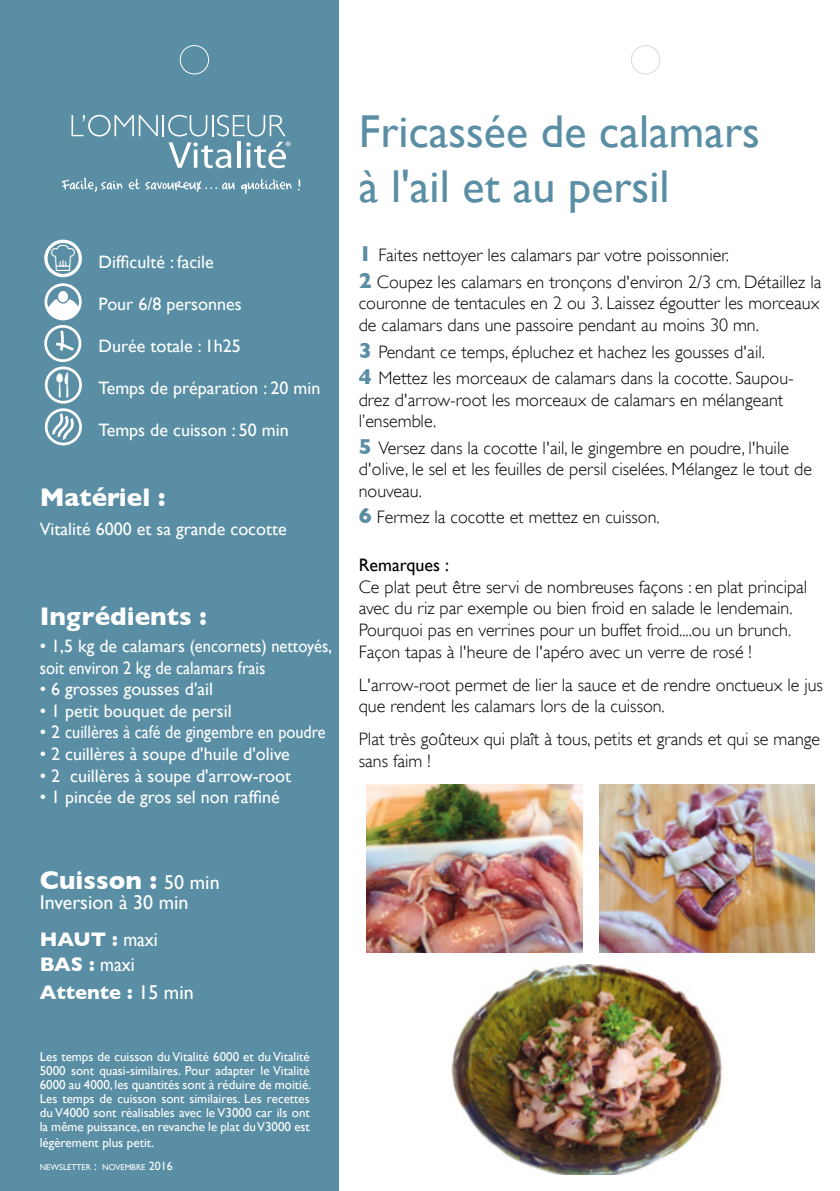
<style>
.page{position:relative;width:840px;height:1191px;background:#fff}
.page>*{position:absolute;margin:0;border:0;box-sizing:border-box;transform-origin:0 0}
.t1{font:46px/55px "Gill Sans";color:#598ea4}
.t2{font:27.4px "Cocinitas";color:#fff}
.t3{font:26.2px "let me take a selfie";color:#fff}
.t4{font:700 26px "Gill Sans";color:#fff}
.t5{font:20px/37px "Gill Sans";color:#fff}
.t6{font:700 20px/27.6px "Gill Sans";color:#fff}
.t7{font:300 18px/21.6px "Gill Sans";color:#000}
.t8{font:18px/21.6px "Gill Sans";color:#fff}
.t9{font:18px "Gill Sans";color:#000}
.t10{font:13px/14px "Gill Sans";color:#fff;text-align:justify}
.t11{font:8.4px "Gill Sans";color:#fff}
.s1{font-weight:400;font-size:20px}
.s2{font-weight:700}
.s3{font-weight:400}
.s4{font-size:12px}
.s5{font-weight:700;font-size:22px;color:#598ea4}
</style>
<div class="page">
<div style="left:0;top:0;width:338px;height:1191px;background:#598ea4"></div>
<svg style="left:71px;top:115px;width:87px;height:21px"></svg>
<hr style="left:162px;top:115px;width:2px;height:21px;background:#fff">
<svg style="left:168px;top:115px;width:117px;height:21px"></svg>
<svg style="left:168px;top:142px;width:63px;height:26px"></svg>
<hr style="left:237px;top:141px;width:3px;height:27px;background:#fff">
<svg style="left:246px;top:142px;width:44px;height:26px"></svg>
<svg style="left:62px;top:178px;width:60px;height:14px"></svg>
<svg style="left:128px;top:179px;width:107px;height:13px"></svg>
<svg style="left:241px;top:179px;width:50px;height:15px"></svg>
<svg style="left:298px;top:179px;width:2px;height:11px"></svg>
<div style="left:44px;top:325px;width:37px;height:37px;border:3px solid #fff;border-radius:50%"></div>
<svg style="left:53px;top:327px;width:24px;height:27px"></svg>
<div style="left:44px;top:283px;width:38px;height:37px;border:3px solid #fff;border-radius:50%"></div>
<svg style="left:47px;top:299px;width:33px;height:19px"></svg>
<svg style="left:57px;top:290px;width:12px;height:13px"></svg>
<div style="left:57px;top:289px;width:12px;height:15px;border:1px solid #598ea4;border-radius:50%"></div>
<div style="left:45px;top:366px;width:37px;height:37px;border:3px solid #fff;border-radius:50%"></div>
<div style="left:44px;top:240px;width:38px;height:37px;border:3px solid #fff;border-radius:50%"></div>
<svg style="left:44px;top:408px;width:38px;height:38px"></svg>
<div style="left:180px;top:45px;width:29px;height:29px;border:1px solid #fff;border-radius:50%"></div>
<div style="left:630px;top:45px;width:29px;height:29px;border:1px solid #dadada;border-radius:50%"></div>
<img style="left:367px;top:784px;width:215px;height:168px">
<img style="left:599px;top:784px;width:215px;height:168px">
<img style="left:451px;top:964px;width:272px;height:210px">
<h3 class="t3" style="left:50px;top:247px;width:27px">c</h3>
<h2 class="t2" style="left:55px;top:371px;width:16px">p</h2>
<p class="t8" style="left:99px;top:251px;width:117px">Difficulté : facile</p>
<p class="t8" style="left:99px;top:292px;width:145px">Pour 6/8 personnes</p>
<p class="t8" style="left:99px;top:334px;width:144px">Durée totale : 1h25</p>
<p class="t8" style="left:99px;top:376px;width:223px">Temps de préparation : 20 min</p>
<p class="t8" style="left:99px;top:418px;width:191px">Temps de cuisson : 50 min</p>
<h3 class="t4" style="left:40px;top:481px;width:127px">Matériel :</h3>
<p class="t8" style="left:40px;top:518px;width:248px">Vitalité 6000 et sa grande cocotte</p>
<h3 class="t4" style="left:40px;top:600px;width:168px">Ingrédients :</h3>
<p class="t8" style="left:40px;top:635px;width:294px">• 1,5 kg de calamars (encornets) nettoyés, soit environ 2 kg de calamars frais</p>
<p class="t8" style="left:40px;top:678px;width:175px">• 6 grosses gousses d'ail</p>
<p class="t8" style="left:40px;top:699px;width:193px">• 1 petit bouquet de persil</p>
<p class="t8" style="left:40px;top:721px;width:287px">• 2 cuillères à café de gingembre en poudre</p>
<p class="t8" style="left:40px;top:743px;width:251px">• 2 cuillères à soupe d'huile d'olive</p>
<p class="t8" style="left:40px;top:764px;width:253px">• 2 cuillères à soupe d'arrow-root</p>
<p class="t8" style="left:40px;top:786px;width:241px">• 1 pincée de gros sel non raffiné</p>
<h3 class="t4" style="left:40px;top:864px;width:181px">Cuisson : <span class="s1">50 min</span></h3>
<p class="t5" style="left:40px;top:883px;width:150px">Inversion à 30 min<br><span class="s2">HAUT :</span> maxi</p>
<p class="t6" style="left:40px;top:950px;width:155px">BAS : <span class="s3">maxi<br></span>Attente : <span class="s3">15 min</span></p>
<p class="t10" style="left:40px;top:1049px;width:273px">Les temps de cuisson du Vitalité 6000 et du Vitalité 5000 sont quasi-similaires. Pour adapter le Vitalité 6000 au 4000, les quantités sont à réduire de moitié.<br>Les temps de cuisson sont similaires. Les recettes du V4000 sont réalisables avec le V3000 car ils ont la même puissance, en revanche le plat du V3000 est</p>
<p class="t10" style="left:40px;top:1135px;width:116px">légèrement plus petit.</p>
<p class="t11" style="left:40px;top:1162px;width:134px">NEWSLETTER <span class="s4">:</span> NOVEMBRE <span class="s4">2016</span></p>
<h1 class="t1" style="left:358px;top:103px;width:402px">Fricassée de calamars à l'ail et au persil</h1>
<p class="t7" style="left:358px;top:242px;width:464px;line-height:26.4px"><span class="s5">1</span> Faites nettoyer les calamars par votre poissonnier.<br><span class="s5">2</span> Coupez les calamars en tronçons d'environ 2/3 cm. Détaillez la</p>
<p class="t7" style="left:358px;top:293px;width:462px">couronne de tentacules en 2 ou 3. Laissez égoutter les morceaux de calamars dans une passoire pendant au moins 30 mn.</p>
<p class="t7" style="left:358px;top:338px;width:436px;line-height:26.4px"><span class="s5">3</span> Pendant ce temps, épluchez et hachez les gousses d'ail.<br><span class="s5">4</span> Mettez les morceaux de calamars dans la cocotte. Saupou-</p>
<p class="t7" style="left:358px;top:389px;width:426px">drez d'arrow-root les morceaux de calamars en mélangeant l’ensemble.</p>
<p class="t7" style="left:358px;top:437px;width:454px"><span class="s5">5</span> Versez dans la cocotte l'ail, le gingembre en poudre, l'huile d'olive, le sel et les feuilles de persil ciselées. Mélangez le tout de nouveau.</p>
<p class="t7" style="left:358px;top:506px;width:302px"><span class="s5">6</span> Fermez la cocotte et mettez en cuisson.</p>
<p class="t9" style="left:358px;top:554px;width:92px">Remarques :</p>
<p class="t7" style="left:358px;top:576px;width:450px">Ce plat peut être servi de nombreuses façons : en plat principal avec du riz par exemple ou bien froid en salade le lendemain.<br>Pourquoi pas en verrines pour un buffet froid....ou un brunch.<br>Façon tapas à l'heure de l'apéro avec un verre de rosé !</p>
<p class="t7" style="left:358px;top:674px;width:465px">L'arrow-root permet de lier la sauce et de rendre onctueux le jus que rendent les calamars lors de la cuisson.</p>
<p class="t7" style="left:358px;top:728px;width:462px">Plat très goûteux qui plaît à tous, petits et grands et qui se mange sans faim !</p>
</div>
